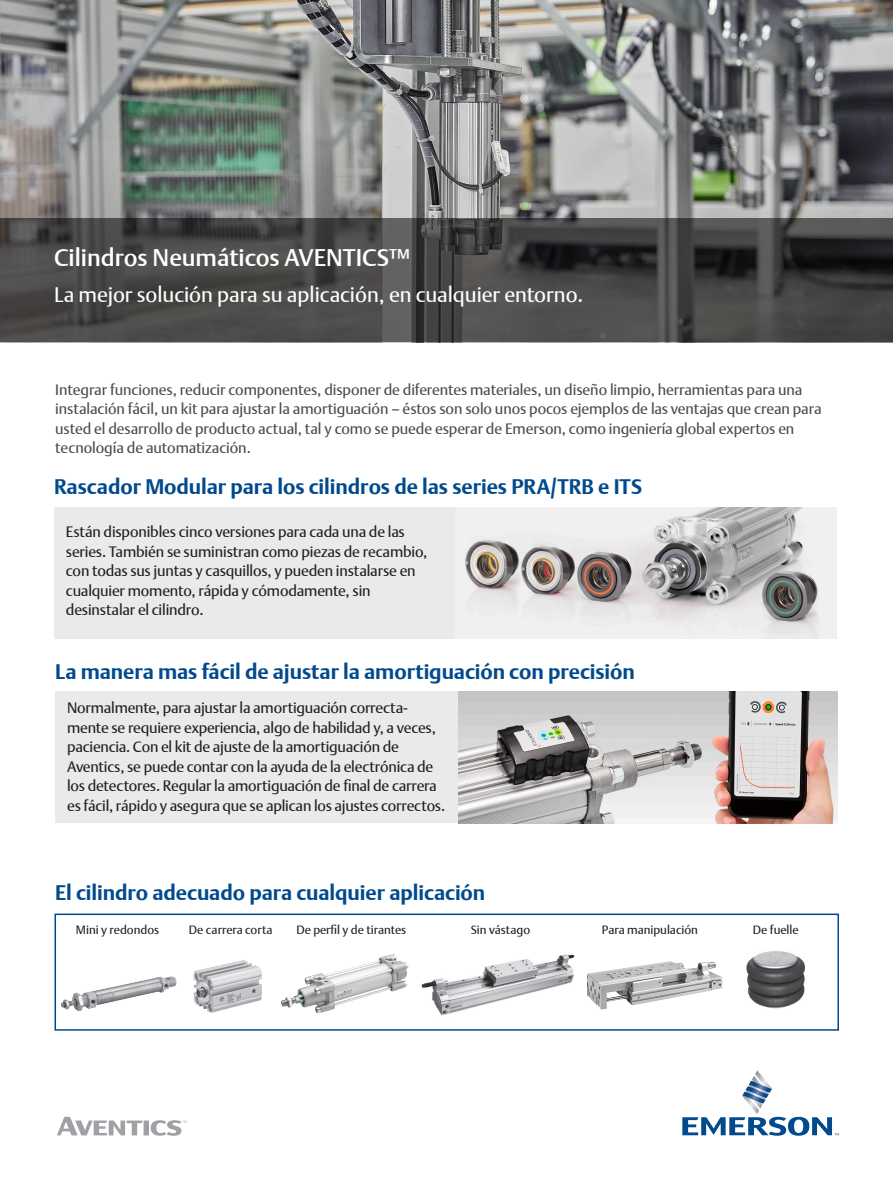
<style>
.page{position:relative;width:893px;height:1191px;background:#fff}
.page>*{position:absolute;margin:0;border:0;box-sizing:border-box;transform-origin:0 0}
.t1{font:500 24px "DTL Argo T";color:#fff}
.t2{font:700 21px "DTL Argo T";letter-spacing:-.005em;color:#004a8d}
.t3{font:21px "DTL Argo T";color:#fff}
.t4{font:15px/19.5px "DTL Argo T";letter-spacing:-.015em;color:#231f20}
.t5{font:15px/19.5px "DTL Argo T";letter-spacing:-.005em;color:#4b4c4d}
.t6{font:12px "DTL Argo T";color:#231f20}
</style>
<div class="page">
<div style="left:55px;top:913px;width:784px;height:117px;border:2px solid #004a8d"></div>
<img style="left:0;top:0;width:893px;height:219px">
<svg style="left:682px;top:1070px;width:157px;height:65px"></svg>
<svg style="left:0;top:219px;width:893px;height:123px;background:#464544"></svg>
<div style="left:54px;top:507px;width:403px;height:132px;background:#eaeaea"></div>
<img style="left:457px;top:507px;width:380px;height:132px">
<div style="left:55px;top:691px;width:403px;height:132px;background:#eaeaea"></div>
<img style="left:458px;top:691px;width:379px;height:132px">
<img style="left:281px;top:954px;width:127px;height:59px">
<img style="left:193px;top:960px;width:69px;height:53px">
<img style="left:61px;top:976px;width:116px;height:35px">
<img style="left:421px;top:954px;width:154px;height:62px">
<img style="left:587px;top:961px;width:135px;height:48px">
<img style="left:746px;top:951px;width:59px;height:58px">
<svg style="left:57px;top:1116px;width:130px;height:19px"></svg>
<p class="t1" style="left:54px;top:243px;width:357px">Cilindros Neumáticos AVENTICS™</p>
<p class="t3" style="left:54px;top:282px;width:531px">La mejor solución para su aplicación, en cualquier entorno.</p>
<p class="t5" style="left:55px;top:379px;width:768px">Integrar funciones, reducir componentes, disponer de diferentes materiales, un diseño limpio, herramientas para una instalación fácil, un kit para ajustar la amortiguación – éstos son solo unos pocos ejemplos de las ventajas que crean para usted el desarrollo de producto actual, tal y como se puede esperar de Emerson, como ingeniería global expertos en tecnología de automatización.</p>
<p class="t2" style="left:54px;top:474px;width:589px">Rascador Modular para los cilindros de las series PRA/TRB e ITS</p>
<p class="t4" style="left:66px;top:522px;width:363px">Están disponibles cinco versiones para cada una de las series. También se suministran como piezas de recambio, con todas sus juntas y casquillos, y pueden instalarse en cualquier momento, rápida y cómodamente, sin desinstalar el cilindro.</p>
<p class="t2" style="left:55px;top:658px;width:581px">La manera mas fácil de ajustar la amortiguación con precisión</p>
<p class="t4" style="left:67px;top:698px;width:380px">Normalmente, para ajustar la amortiguación correcta&shy;mente se requiere experiencia, algo de habilidad y, a veces, paciencia. Con el kit de ajuste de la amortiguación de Aventics, se puede contar con la ayuda de la electrónica de los detectores. Regular la amortiguación de final de carrera es fácil, rápido y asegura que se aplican los ajustes correctos.</p>
<p class="t2" style="left:55px;top:880px;width:432px">El cilindro adecuado para cualquier aplicación</p>
<p class="t6" style="left:76px;top:923px;width:85px">Mini y redondos</p>
<p class="t6" style="left:189px;top:923px;width:85px">De carrera corta</p>
<p class="t6" style="left:296px;top:923px;width:111px">De perfil y de tirantes</p>
<p class="t6" style="left:471px;top:923px;width:61px">Sin vástago</p>
<p class="t6" style="left:602px;top:923px;width:98px">Para manipulación</p>
<p class="t6" style="left:753px;top:923px;width:47px">De fuelle</p>
</div>
